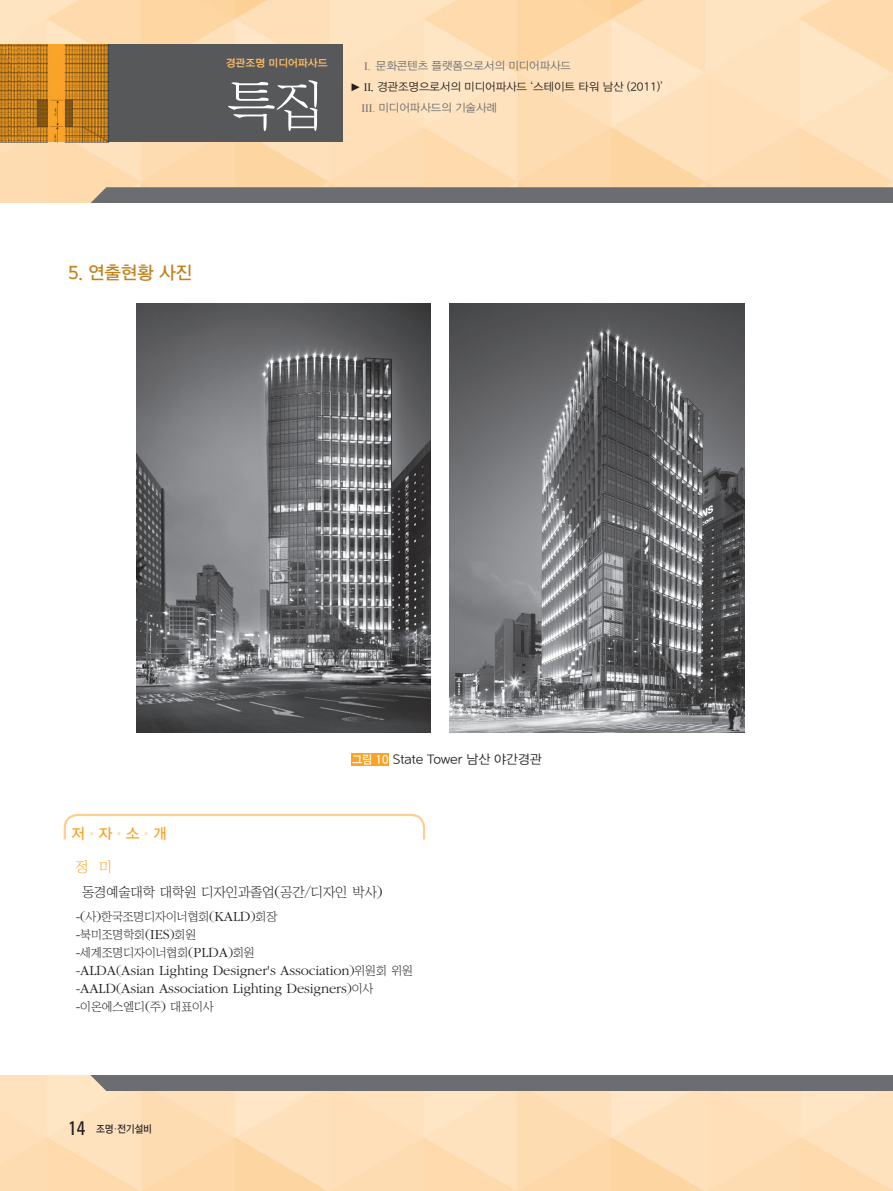
<style>
.page{position:relative;width:893px;height:1191px;background:#fff}
.page>*{position:absolute;margin:0;border:0;box-sizing:border-box;transform-origin:0 0}
.t1{font:54px "Chosunilbo NM";color:#fff}
.t2{font:18px "DX Ngo Std 30";letter-spacing:-.01em;color:#c2801b}
.t3{font:15px "DX Ngo Std 30";color:#f9a328}
.t4{font:300 14.55px/18px "Garamond";letter-spacing:-.01em;color:#231f20}
.t5{font:14.25px "Chosunilbo NM";color:#f9a328}
.t6{font:13.5px "Chosunilbo NM";letter-spacing:-.01em;color:#231f20}
.t7{font:12.75px "DX Ngo Std 20";letter-spacing:-.01em;color:#231f20}
.t8{font:12px/18px "Chosunilbo NM";letter-spacing:-.01em;color:#231f20}
.t9{font:11.25px "DX Ngo Std 20";letter-spacing:-.01em;color:#6c6d70}
.t10{font:11.25px "DX Ngo Std 20";letter-spacing:-.01em;color:#231f20}
.t11{font:10.5px "DX Ngo Std 40";color:#fcbd68}
.t12{font:10.5px "DX Ngo Std 30";letter-spacing:-.025em;color:#231f20;scale:.9 1}
.s1{font-family:"Times New Roman"}
.s2{font-family:"DX Ngo Std 20";color:#fee0b8}
.s3{font-family:"DX Ngo Std 30";font-size:12px;color:#fff}
.s4{font-family:"Garamond";font-weight:300;font-size:16.35px}
.s5{font-family:"Garamond";font-weight:300;font-size:14.55px}
.s6{font-family:"Chosunilbo NM";font-weight:400;font-size:12px}
.s7{font-family:"Univers";font-stretch:condensed;font-size:19.5px}
.s8{font-family:"DX Nmu Std 20"}
</style>
<div class="page">
<img style="left:0;top:0;width:893px;height:1191px">
<div style="left:85px;top:187px;width:808px;height:904px;background:#6c6d70"></div>
<div style="left:0;top:203px;width:893px;height:872px;background:#fff"></div>
<img style="left:136px;top:303px;width:294px;height:429px">
<img style="left:449px;top:303px;width:295px;height:429px">
<div style="left:351px;top:753px;width:38px;height:12px;background:#f9a328"></div>
<svg style="left:63px;top:813px;width:363px;height:27px"></svg>
<div style="left:109px;top:44px;width:234px;height:98px;background:#57585a"></div>
<img style="left:0;top:45px;width:108px;height:97px">
<p class="t11" style="left:226px;top:57px;width:104px">경관조명 미디어파사드</p>
<p class="t9" style="left:364px;top:60px;width:209px"><span class="s1">I.</span> 문화콘텐츠 플랫폼으로서의 미디어파사드</p>
<p class="t10" style="left:350px;top:81px;width:314px"><span class="s1">► II</span>. 경관조명으로서의 미디어파사드 ‘스테이트 타워 남산 (2011)’</p>
<p class="t9" style="left:361px;top:102px;width:137px"><span class="s1">III.</span> 미디어파사드의 기술사례</p>
<h1 class="t1" style="left:227px;top:78px;width:99px">특집</h1>
<p class="t2" style="left:68px;top:263px;width:126px">5. 연출현황 사진</p>
<p class="t3" style="left:71px;top:825px;width:97px">저<span class="s2">•</span>자<span class="s2">•</span>소<span class="s2">•</span>개</p>
<p class="t7" style="left:352px;top:753px;width:191px"><span class="s3">그림 10</span> State Tower 남산 야간경관</p>
<p class="t5" style="left:76px;top:859px;width:38px">정 미</p>
<p class="t6" style="left:82px;top:885px;width:302px">동경예술대학 대학원 디자인과졸업<span class="s4">(</span>공간<span class="s4">/</span>디자인 박사<span class="s4">)</span></p>
<p class="t8" style="left:76px;top:908px;width:203px"><span class="s5">-(</span>사<span class="s5">)</span>한국조명디자이너협회<span class="s5">(KALD)</span>회장 <span class="s5">-</span>북미조명학회<span class="s5">(IES)</span>회원 <span class="s5">-</span>세계조명디자이너협회<span class="s5">(PLDA)</span>회원</p>
<p class="t4" style="left:76px;top:961px;width:339px">-ALDA(Asian Lighting Designer's Association)<span class="s6">위원회 위원 </span>-AALD(Asian Association Lighting Designers)<span class="s6">이사</span></p>
<p class="t8" style="left:76px;top:998px;width:140px"><span class="s5">-</span>이온에스엘디<span class="s5">(</span>주<span class="s5">)</span> 대표이사</p>
<p class="t12" style="left:68px;top:1123px;width:95px"><span class="s7">14</span> 조명<span class="s8">·</span>전기설비</p>
</div>
